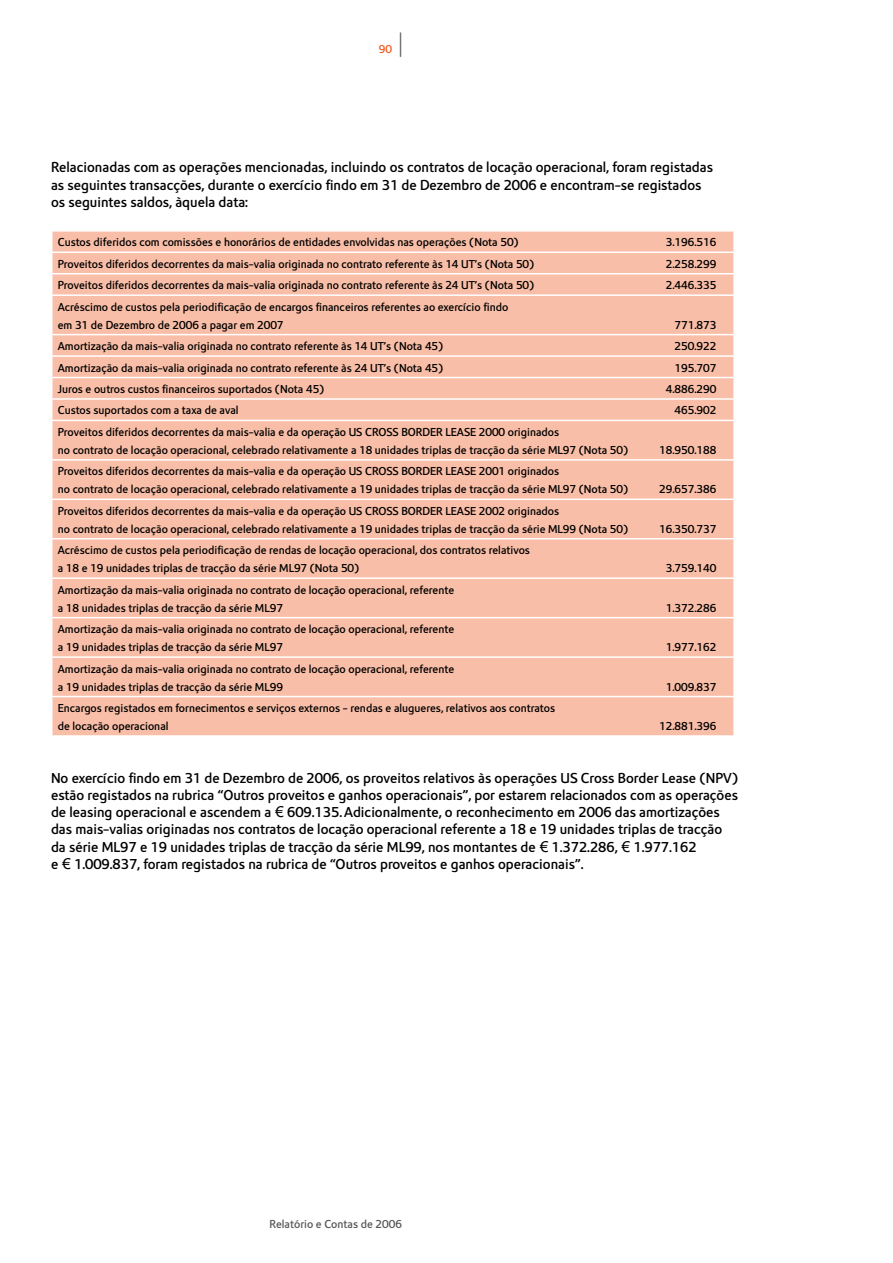
<style>
.page{position:relative;width:893px;height:1263px;background:#fff}
.page>*{position:absolute;margin:0;border:0;box-sizing:border-box;transform-origin:0 0}
.t1{font:15px/17.2px "Metrolis Redondo";color:#000}
.t2{font:12px/18px "Metrolis Redondo";color:#000}
.t3{font:12px "Metrolis Redondo";color:#58595b}
.t4{font:12px "Metrolis Redondo";color:#f15d22}
.s1{font-size:24px;color:#58595b}
.s2{font-family:"Arial"}
</style>
<div class="page">
<div style="left:53px;top:232px;width:680px;height:503px;background:#f9bea7"></div>
<hr style="left:51px;top:252px;width:684px;height:1px;background:#fff">
<hr style="left:51px;top:273px;width:684px;height:1px;background:#fff">
<hr style="left:51px;top:294px;width:684px;height:2px;background:#fff">
<hr style="left:51px;top:334px;width:684px;height:1px;background:#fff">
<hr style="left:51px;top:355px;width:684px;height:2px;background:#fff">
<hr style="left:51px;top:377px;width:684px;height:1px;background:#fff">
<hr style="left:51px;top:398px;width:684px;height:2px;background:#fff">
<hr style="left:51px;top:420px;width:684px;height:1px;background:#fff">
<hr style="left:51px;top:459px;width:684px;height:2px;background:#fff">
<hr style="left:51px;top:499px;width:684px;height:1px;background:#fff">
<hr style="left:51px;top:538px;width:684px;height:1px;background:#fff">
<hr style="left:51px;top:577px;width:684px;height:2px;background:#fff">
<hr style="left:51px;top:617px;width:684px;height:1px;background:#fff">
<hr style="left:51px;top:656px;width:684px;height:2px;background:#fff">
<hr style="left:51px;top:696px;width:684px;height:1px;background:#fff">
<p class="t4" style="left:379px;top:42px;width:29px">90 <span class="s1">|</span></p>
<p class="t1" style="left:51px;top:159px;width:664px">Relacionadas com as operações mencionadas, incluindo os contratos de locação operacional, foram registadas as seguintes transacções, durante o exercício findo em 31 de Dezembro de 2006 e encontram-se registados os seguintes saldos, àquela data:</p>
<p class="t2" style="left:58px;top:233px;width:462px">Custos diferidos com comissões e honorários de entidades envolvidas nas operações (Nota 50)</p>
<p class="t2" style="left:666px;top:233px;width:52px">3.196.516</p>
<p class="t2" style="left:58px;top:255px;width:478px">Proveitos diferidos decorrentes da mais-valia originada no contrato referente às 14 UT’s (Nota 50)</p>
<p class="t2" style="left:666px;top:255px;width:52px">2.258.299</p>
<p class="t2" style="left:58px;top:276px;width:478px">Proveitos diferidos decorrentes da mais-valia originada no contrato referente às 24 UT’s (Nota 50)</p>
<p class="t2" style="left:666px;top:276px;width:52px">2.446.335</p>
<p class="t2" style="left:58px;top:298px;width:452px">Acréscimo de custos pela periodificação de encargos financeiros referentes ao exercício findo em 31 de Dezembro de 2006 a pagar em 2007</p>
<p class="t2" style="left:675px;top:316px;width:43px">771.873</p>
<p class="t2" style="left:58px;top:337px;width:387px">Amortização da mais-valia originada no contrato referente às 14 UT’s (Nota 45)</p>
<p class="t2" style="left:675px;top:337px;width:43px">250.922</p>
<p class="t2" style="left:58px;top:358px;width:387px">Amortização da mais-valia originada no contrato referente às 24 UT’s (Nota 45)</p>
<p class="t2" style="left:675px;top:358px;width:43px">195.707</p>
<p class="t2" style="left:58px;top:380px;width:268px">Juros e outros custos financeiros suportados (Nota 45)</p>
<p class="t2" style="left:666px;top:380px;width:52px">4.886.290</p>
<p class="t2" style="left:58px;top:401px;width:182px">Custos suportados com a taxa de aval</p>
<p class="t2" style="left:675px;top:401px;width:43px">465.902</p>
<p class="t2" style="left:58px;top:423px;width:572px">Proveitos diferidos decorrentes da mais-valia e da operação US CROSS BORDER LEASE 2000 originados<br>no contrato de locação operacional, celebrado relativamente a 18 unidades triplas de tracção da série ML97 (Nota 50)</p>
<p class="t2" style="left:659px;top:441px;width:59px">18.950.188</p>
<p class="t2" style="left:58px;top:462px;width:572px">Proveitos diferidos decorrentes da mais-valia e da operação US CROSS BORDER LEASE 2001 originados<br>no contrato de locação operacional, celebrado relativamente a 19 unidades triplas de tracção da série ML97 (Nota 50)</p>
<p class="t2" style="left:58px;top:502px;width:572px">Proveitos diferidos decorrentes da mais-valia e da operação US CROSS BORDER LEASE 2002 originados<br>no contrato de locação operacional, celebrado relativamente a 19 unidades triplas de tracção da série ML99 (Nota 50)</p>
<p class="t2" style="left:58px;top:541px;width:474px">Acréscimo de custos pela periodificação de rendas de locação operacional, dos contratos relativos a 18 e 19 unidades triplas de tracção da série ML97 (Nota 50)</p>
<p class="t2" style="left:58px;top:581px;width:398px">Amortização da mais-valia originada no contrato de locação operacional, referente a 18 unidades triplas de tracção da série ML97</p>
<p class="t2" style="left:58px;top:620px;width:398px">Amortização da mais-valia originada no contrato de locação operacional, referente a 19 unidades triplas de tracção da série ML97</p>
<p class="t2" style="left:58px;top:659px;width:398px">Amortização da mais-valia originada no contrato de locação operacional, referente a 19 unidades triplas de tracção da série ML99</p>
<p class="t2" style="left:58px;top:699px;width:499px">Encargos registados em fornecimentos e serviços externos - rendas e alugueres, relativos aos contratos de locação operacional</p>
<p class="t2" style="left:659px;top:480px;width:59px">29.657.386</p>
<p class="t2" style="left:659px;top:520px;width:59px">16.350.737</p>
<p class="t2" style="left:666px;top:559px;width:52px">3.759.140</p>
<p class="t2" style="left:666px;top:599px;width:52px">1.372.286</p>
<p class="t2" style="left:666px;top:638px;width:52px">1.977.162</p>
<p class="t2" style="left:666px;top:677px;width:52px">1.009.837</p>
<p class="t2" style="left:659px;top:717px;width:59px">12.881.396</p>
<p class="t1" style="left:51px;top:769px;width:689px">No exercício findo em 31 de Dezembro de 2006, os proveitos relativos às operações US Cross Border Lease (NPV) estão registados na rubrica “Outros proveitos e ganhos operacionais”, por estarem relacionados com as operações de leasing operacional e ascendem a <span class="s2">€</span> 609.135. Adicionalmente, o reconhecimento em 2006 das amortizações das mais-valias originadas nos contratos de locação operacional referente a 18 e 19 unidades triplas de tracção da série ML97 e 19 unidades triplas de tracção da série ML99, nos montantes de <span class="s2">€</span> 1.372.286, <span class="s2">€</span> 1.977.162<br>e <span class="s2">€</span> 1.009.837, foram registados na rubrica de “Outros proveitos e ganhos operacionais”.</p>
<p class="t3" style="left:270px;top:1217px;width:134px">Relatório e Contas de 2006</p>
</div>
